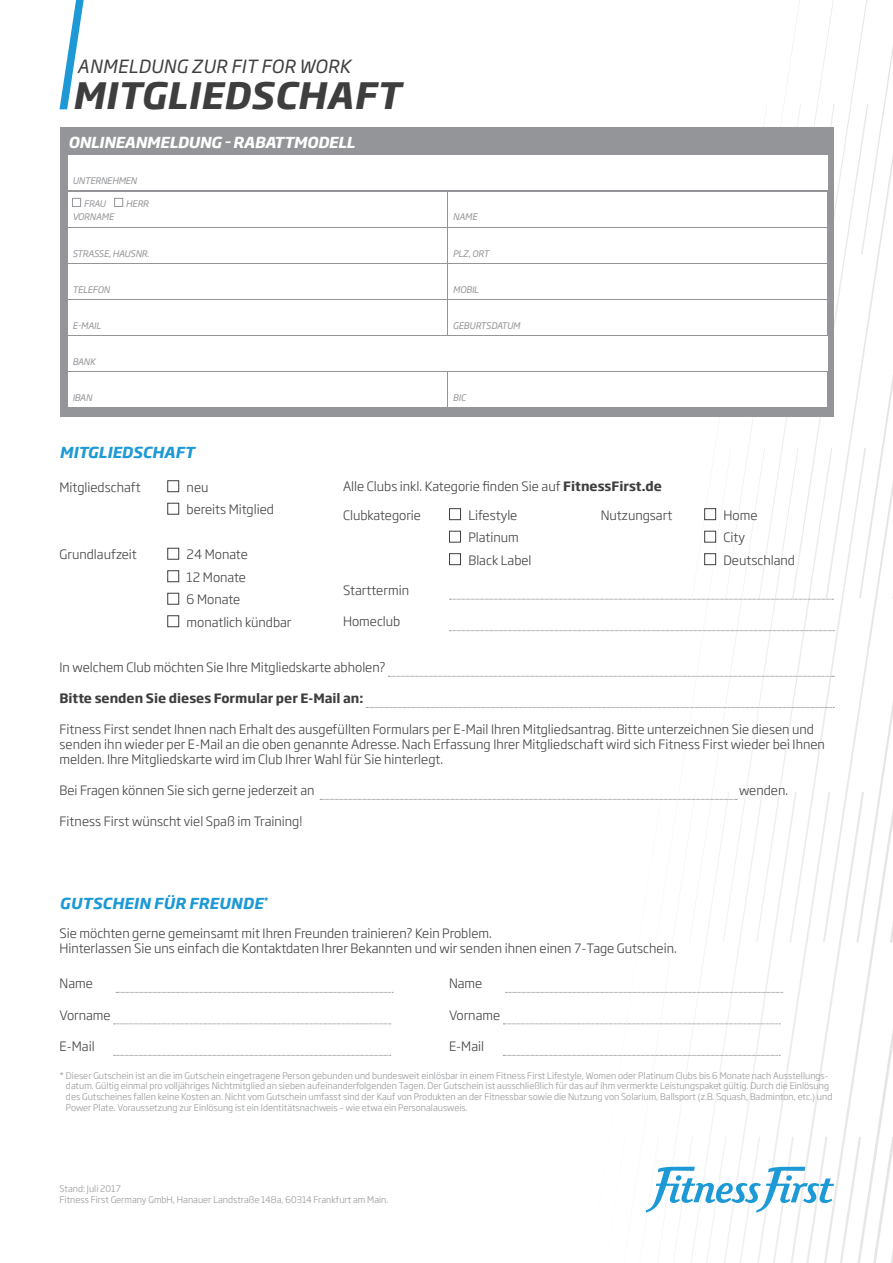
<style>
.page{position:relative;width:893px;height:1263px;background:#fff}
.page>*{position:absolute;margin:0;border:0;box-sizing:border-box;transform-origin:0 0}
.t1{font:italic 700 36px "Soho Gothic Pro";letter-spacing:.015em;color:#3e3e3f}
.t2{font:italic 18px "Soho Gothic Pro";letter-spacing:.015em;color:#3e3e3f}
.t3{font:italic 700 15px "Soho Gothic Pro";letter-spacing:.015em;color:#1d99d6}
.t4{font:italic 700 15px "Soho Gothic Pro";letter-spacing:-.015em;color:#fff}
.t5{font:300 12.75px/22.5px "Soho Gothic Pro";color:#3e3e3f}
.t6{font:700 12.75px "Soho Gothic Pro";color:#3e3e3f}
.t7{font:300 9px/10.8px "Soho Gothic Pro";color:#939598}
.t8{font:italic 9px "Soho Gothic Pro";letter-spacing:-.015em;color:#939598}
.s1{font-weight:700}
</style>
<div class="page">
<svg style="left:656px;top:0;width:237px;height:943px"></svg>
<svg style="left:646px;top:1167px;width:188px;height:45px"></svg>
<svg style="left:167px;top:480px;width:12px;height:12px"></svg>
<svg style="left:167px;top:503px;width:12px;height:12px"></svg>
<svg style="left:167px;top:548px;width:12px;height:12px"></svg>
<svg style="left:167px;top:570px;width:12px;height:12px"></svg>
<svg style="left:167px;top:593px;width:12px;height:12px"></svg>
<svg style="left:167px;top:615px;width:12px;height:12px"></svg>
<svg style="left:388px;top:676px;width:446px;height:1px"></svg>
<svg style="left:366px;top:707px;width:468px;height:1px"></svg>
<svg style="left:320px;top:799px;width:417px;height:1px"></svg>
<svg style="left:449px;top:508px;width:12px;height:12px"></svg>
<svg style="left:704px;top:508px;width:12px;height:12px"></svg>
<svg style="left:449px;top:531px;width:12px;height:11px"></svg>
<svg style="left:704px;top:531px;width:12px;height:11px"></svg>
<svg style="left:449px;top:553px;width:12px;height:12px"></svg>
<svg style="left:704px;top:553px;width:12px;height:12px"></svg>
<svg style="left:449px;top:599px;width:384px;height:1px"></svg>
<svg style="left:449px;top:630px;width:385px;height:1px"></svg>
<svg style="left:60px;top:0;width:24px;height:109px"></svg>
<svg style="left:116px;top:992px;width:277px;height:1px"></svg>
<svg style="left:114px;top:1023px;width:277px;height:1px"></svg>
<svg style="left:114px;top:1055px;width:277px;height:1px"></svg>
<svg style="left:506px;top:992px;width:277px;height:1px"></svg>
<svg style="left:503px;top:1023px;width:277px;height:1px"></svg>
<svg style="left:503px;top:1055px;width:277px;height:1px"></svg>
<div style="left:60px;top:128px;width:773px;height:289px;background:#939598"></div>
<div style="left:68px;top:156px;width:759px;height:34px;background:#fff"></div>
<div style="left:68px;top:337px;width:759px;height:34px;background:#fff"></div>
<div style="left:68px;top:192px;width:378px;height:34px;background:#fff"></div>
<div style="left:68px;top:264px;width:378px;height:34px;background:#fff"></div>
<div style="left:68px;top:228px;width:378px;height:34px;background:#fff"></div>
<div style="left:68px;top:300px;width:378px;height:34px;background:#fff"></div>
<div style="left:68px;top:373px;width:378px;height:34px;background:#fff"></div>
<div style="left:449px;top:192px;width:378px;height:34px;background:#fff"></div>
<div style="left:449px;top:264px;width:378px;height:34px;background:#fff"></div>
<div style="left:449px;top:228px;width:378px;height:34px;background:#fff"></div>
<div style="left:449px;top:300px;width:378px;height:34px;background:#fff"></div>
<div style="left:449px;top:373px;width:378px;height:34px;background:#fff"></div>
<svg style="left:72px;top:198px;width:9px;height:9px"></svg>
<svg style="left:114px;top:198px;width:9px;height:9px"></svg>
<h2 class="t2" style="left:77px;top:53px;width:275px">ANMELDUNG ZUR FIT FOR WORK</h2>
<h1 class="t1" style="left:72px;top:67px;width:330px">MITGLIEDSCHAFT</h1>
<p class="t4" style="left:68px;top:130px;width:288px">ONLINEANMELDUNG – RABATTMODELL</p>
<p class="t8" style="left:72px;top:174px;width:66px">UNTERNEHMEN</p>
<p class="t8" style="left:84px;top:196px;width:24px">FRAU</p>
<p class="t8" style="left:126px;top:196px;width:24px">HERR</p>
<p class="t8" style="left:72px;top:210px;width:43px">VORNAME</p>
<p class="t8" style="left:72px;top:246px;width:79px">STRASSE, HAUSNR.</p>
<p class="t8" style="left:72px;top:282px;width:39px">TELEFON</p>
<p class="t8" style="left:72px;top:318px;width:30px">E-MAIL</p>
<p class="t8" style="left:72px;top:355px;width:25px">BANK</p>
<p class="t8" style="left:72px;top:391px;width:21px">IBAN</p>
<p class="t8" style="left:453px;top:210px;width:26px">NAME</p>
<p class="t8" style="left:453px;top:246px;width:37px">PLZ, ORT</p>
<p class="t8" style="left:453px;top:282px;width:27px">MOBIL</p>
<p class="t8" style="left:453px;top:318px;width:69px">GEBURTSDATUM</p>
<p class="t8" style="left:453px;top:391px;width:14px">BIC</p>
<p class="t3" style="left:60px;top:441px;width:136px">MITGLIEDSCHAFT</p>
<p class="t5" style="left:60px;top:475px;width:83px">Mitgliedschaft</p>
<p class="t5" style="left:187px;top:475px;width:89px">neu<br>bereits Mitglied</p>
<p class="t5" style="left:60px;top:543px;width:79px">Grundlaufzeit</p>
<p class="t5" style="left:187px;top:543px;width:106px">24 Monate<br>12 Monate<br>6 Monate monatlich kündbar</p>
<p class="t5" style="left:60px;top:655px;width:328px">In welchem Club möchten Sie Ihre Mitgliedskarte abholen?</p>
<p class="t6" style="left:60px;top:688px;width:305px">Bitte senden Sie dieses Formular per E-Mail an:</p>
<p class="t5" style="left:60px;top:721px;width:767px;line-height:15.3px">Fitness First sendet Ihnen nach Erhalt des ausgefüllten Formulars per E-Mail Ihren Mitgliedsantrag. Bitte unterzeichnen Sie diesen und senden ihn wieder per E-Mail an die oben genannte Adresse. Nach Erfassung Ihrer Mitgliedschaft wird sich Fitness First wieder bei Ihnen melden. Ihre Mitgliedskarte wird im Club Ihrer Wahl für Sie hinterlegt.</p>
<p class="t5" style="left:60px;top:778px;width:257px">Bei Fragen können Sie sich gerne jederzeit an</p>
<p class="t5" style="left:739px;top:778px;width:51px">wenden.</p>
<p class="t5" style="left:60px;top:809px;width:244px">Fitness First wünscht viel Spaß im Training!</p>
<p class="t5" style="left:343px;top:474px;width:320px">Alle Clubs inkl. Kategorie finden Sie auf <span class="s1">FitnessFirst.de</span></p>
<p class="t5" style="left:343px;top:503px;width:80px">Clubkategorie</p>
<p class="t5" style="left:468px;top:503px;width:51px">Lifestyle</p>
<p class="t5" style="left:601px;top:503px;width:73px">Nutzungsart</p>
<p class="t5" style="left:723px;top:503px;width:35px">Home</p>
<p class="t5" style="left:468px;top:526px;width:52px">Platinum</p>
<p class="t5" style="left:723px;top:526px;width:23px">City</p>
<p class="t5" style="left:468px;top:548px;width:65px">Black Label</p>
<p class="t5" style="left:723px;top:548px;width:73px">Deutschland</p>
<p class="t5" style="left:343px;top:578px;width:68px">Starttermin</p>
<p class="t5" style="left:343px;top:610px;width:59px">Homeclub</p>
<p class="t3" style="left:60px;top:892px;width:210px">GUTSCHEIN FÜR FREUNDE<sup>*</sup></p>
<p class="t5" style="left:60px;top:925px;width:619px;line-height:15.3px">Sie möchten gerne gemeinsamt mit Ihren Freunden trainieren? Kein Problem.<br>Hinterlassen Sie uns einfach die Kontaktdaten Ihrer Bekannten und wir senden ihnen einen 7-Tage Gutschein.</p>
<p class="t5" style="left:60px;top:971px;width:35px">Name</p>
<p class="t5" style="left:60px;top:1003px;width:53px">Vorname</p>
<p class="t5" style="left:60px;top:1034px;width:37px">E-Mail</p>
<p class="t5" style="left:449px;top:971px;width:35px">Name</p>
<p class="t5" style="left:449px;top:1003px;width:53px">Vorname</p>
<p class="t5" style="left:449px;top:1034px;width:37px">E-Mail</p>
<p class="t7" style="left:66px;top:1069px;width:768px;text-indent:-6px">* Dieser Gutschein ist an die im Gutschein eingetragene Person gebunden und bundesweit einlösbar in einem Fitness First Lifestyle, Women oder Platinum Clubs bis 6 Monate nach Ausstellungs&shy;datum. Gültig einmal pro volljähriges Nichtmitglied an sieben aufeinanderfolgenden Tagen. Der Gutschein ist ausschließlich für das auf ihm vermerkte Leistungspaket gültig. Durch die Einlösung des Gutscheines fallen keine Kosten an. Nicht vom Gutschein umfasst sind der Kauf von Produkten an der Fitnessbar sowie die Nutzung von Solarium, Ballsport (z.B. Squash, Badminton, etc.) und Power Plate. Voraussetzung zur Einlösung ist ein Identitätsnachweis – wie etwa ein Personalausweis.</p>
<p class="t7" style="left:60px;top:1183px;width:330px">Stand: Juli 2017<br>Fitness First Germany GmbH, Hanauer Landstraße 148a, 60314 Frankfurt am Main.</p>
</div>
